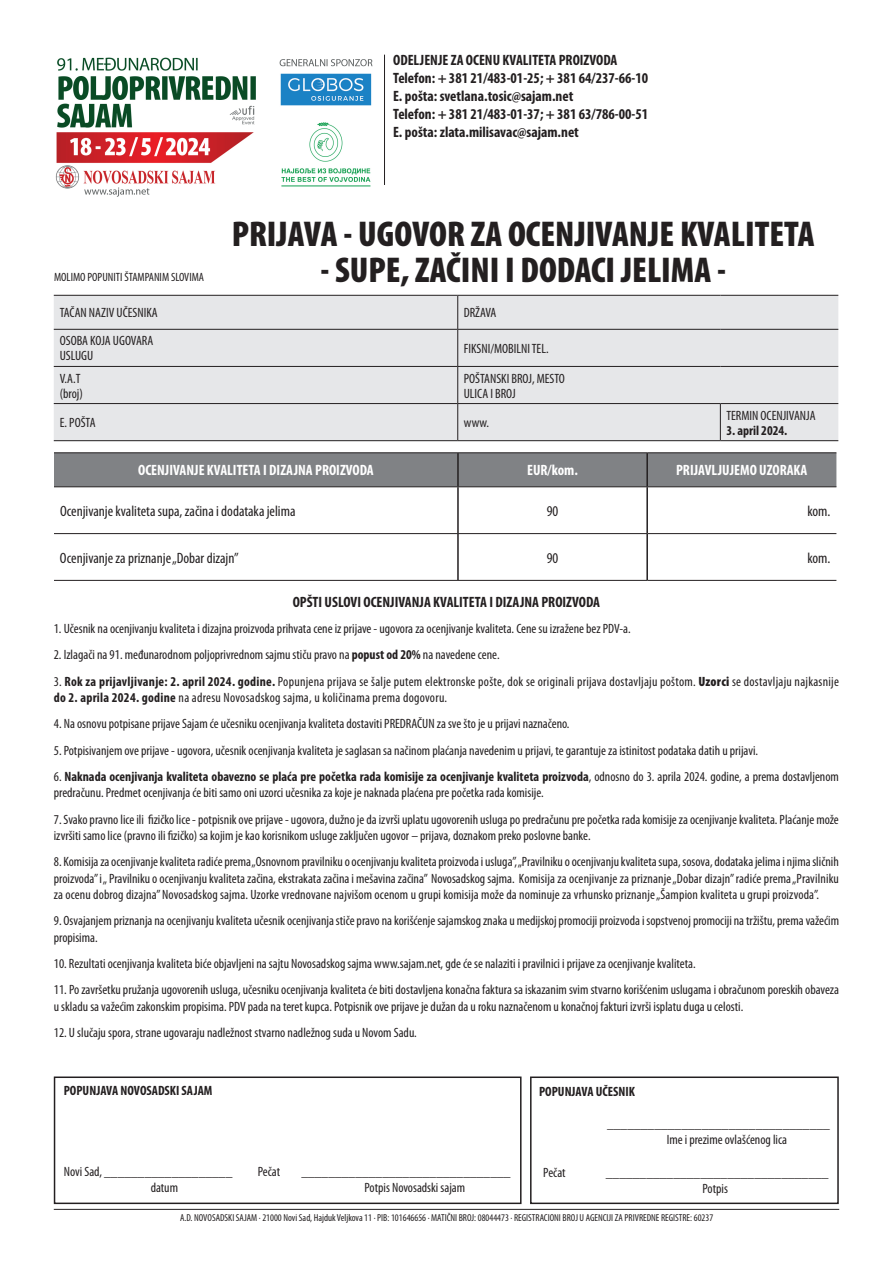
<style>
.page{position:relative;width:893px;height:1263px;background:#fff}
.page>*{position:absolute;margin:0;border:0;box-sizing:border-box;transform-origin:0 0}
.t1{font:900 condensed 36px "Myriad Pro";color:#231f20}
.t2{font:700 condensed 15px/18px "Myriad Pro";color:#231f20}
.t3{font:condensed 15px "Myriad Pro";color:#231f20}
.t4{font:700 condensed 15px "Myriad Pro";color:#fff}
.t5{font:condensed 13.5px/16.2px "Myriad Pro";color:#231f20}
.t6{font:condensed 13.5px/16.2px "Myriad Pro";letter-spacing:.02em;color:#231f20}
.t7{font:700 condensed 13.5px "Myriad Pro";color:#231f20}
.t8{font:condensed 12px "Myriad Pro";color:#231f20}
.t9{font:condensed 10.2px "Myriad Pro";color:#231f20}
.s1{font-weight:700}
.s2{font-weight:900}
</style>
<div class="page">
<div style="left:530px;top:1076px;width:309px;height:128px;border:2px solid #231f20"></div>
<div style="left:54px;top:296px;width:784px;height:144px;background:#e6e7e9"></div>
<hr style="left:457px;top:296px;width:1px;height:33px;background:#231f20">
<hr style="left:457px;top:330px;width:1px;height:36px;background:#231f20">
<hr style="left:457px;top:367px;width:1px;height:36px;background:#231f20">
<hr style="left:457px;top:404px;width:1px;height:36px;background:#231f20">
<hr style="left:720px;top:404px;width:1px;height:36px;background:#231f20">
<hr style="left:54px;top:295px;width:404px;height:1px;background:#231f20">
<hr style="left:458px;top:295px;width:262px;height:1px;background:#231f20">
<hr style="left:720px;top:295px;width:118px;height:1px;background:#231f20">
<hr style="left:54px;top:329px;width:404px;height:1px;background:#231f20">
<hr style="left:458px;top:329px;width:262px;height:1px;background:#231f20">
<hr style="left:720px;top:329px;width:118px;height:1px;background:#231f20">
<hr style="left:54px;top:366px;width:404px;height:1px;background:#231f20">
<hr style="left:458px;top:366px;width:262px;height:1px;background:#231f20">
<hr style="left:720px;top:366px;width:118px;height:1px;background:#231f20">
<hr style="left:54px;top:403px;width:404px;height:1px;background:#231f20">
<hr style="left:458px;top:403px;width:262px;height:1px;background:#231f20">
<hr style="left:720px;top:403px;width:118px;height:1px;background:#231f20">
<hr style="left:54px;top:440px;width:404px;height:1px;background:#231f20">
<hr style="left:458px;top:440px;width:262px;height:1px;background:#231f20">
<hr style="left:720px;top:440px;width:118px;height:1px;background:#231f20">
<hr style="left:54px;top:1209px;width:785px;height:1px;background:#231f20">
<div style="left:54px;top:1076px;width:468px;height:128px;border:2px solid #231f20"></div>
<hr style="left:384px;top:55px;width:1px;height:130px;background:#231f20">
<img style="left:55px;top:57px;width:318px;height:140px">
<div style="left:54px;top:453px;width:782px;height:33px;background:#808285"></div>
<hr style="left:457px;top:453px;width:2px;height:33px;background:#231f20">
<hr style="left:646px;top:453px;width:2px;height:33px;background:#231f20">
<hr style="left:457px;top:487px;width:2px;height:46px;background:#231f20">
<hr style="left:646px;top:487px;width:2px;height:46px;background:#231f20">
<hr style="left:457px;top:534px;width:2px;height:46px;background:#231f20">
<hr style="left:646px;top:534px;width:2px;height:46px;background:#231f20">
<hr style="left:54px;top:452px;width:404px;height:1px;background:#231f20">
<hr style="left:458px;top:452px;width:189px;height:1px;background:#231f20">
<hr style="left:647px;top:452px;width:189px;height:1px;background:#231f20">
<hr style="left:54px;top:486px;width:404px;height:1px;background:#231f20">
<hr style="left:458px;top:486px;width:189px;height:1px;background:#231f20">
<hr style="left:647px;top:486px;width:189px;height:1px;background:#231f20">
<hr style="left:54px;top:533px;width:404px;height:1px;background:#231f20">
<hr style="left:458px;top:533px;width:189px;height:1px;background:#231f20">
<hr style="left:647px;top:533px;width:189px;height:1px;background:#231f20">
<hr style="left:54px;top:580px;width:404px;height:1px;background:#231f20">
<hr style="left:458px;top:580px;width:189px;height:1px;background:#231f20">
<hr style="left:647px;top:580px;width:189px;height:1px;background:#231f20">
<p class="t2" style="left:393px;top:51px;width:257px">ODELJENJE ZA OCENU KVALITETA PROIZVODA Telefon: + 381 21/483-01-25; + 381 64/237-66-10<br>E. pošta: svetlana.tosic@sajam.net<br>Telefon: + 381 21/483-01-37; + 381 63/786-00-51<br>E. pošta: zlata.milisavac@sajam.net</p>
<p class="t8" style="left:54px;top:270px;width:152px">MOLIMO POPUNITI ŠTAMPANIM SLOVIMA</p>
<h1 class="t1" style="left:232px;top:214px;width:585px">PRIJAVA - UGOVOR ZA OCENJIVANJE KVALITETA</h1>
<h1 class="t1" style="left:320px;top:250px;width:407px">- SUPE, ZAČINI I DODACI JELIMA -</h1>
<p class="t5" style="left:60px;top:305px;width:99px">TAČAN NAZIV UČESNIKA</p>
<p class="t5" style="left:464px;top:305px;width:34px">DRŽAVA</p>
<p class="t5" style="left:60px;top:334px;width:95px;line-height:15px">OSOBA KOJA UGOVARA<br>USLUGU</p>
<p class="t5" style="left:464px;top:341px;width:86px">FIKSNI/MOBILNI TEL.</p>
<p class="t5" style="left:60px;top:371px;width:25px;line-height:15px">V.A.T (broj)</p>
<p class="t5" style="left:464px;top:371px;width:103px;line-height:15px">POŠTANSKI BROJ, MESTO<br>ULICA I BROJ</p>
<p class="t5" style="left:60px;top:415px;width:37px">E. POŠTA</p>
<p class="t5" style="left:464px;top:415px;width:27px">www.</p>
<p class="t5" style="left:726px;top:407px;width:91px">TERMIN OCENJIVANJA</p>
<p class="t7" style="left:726px;top:423px;width:63px">3. april 2024.</p>
<p class="t4" style="left:138px;top:462px;width:237px">OCENJIVANJE KVALITETA I DIZAJNA PROIZVODA</p>
<p class="t4" style="left:527px;top:462px;width:52px">EUR/kom.</p>
<p class="t4" style="left:676px;top:462px;width:133px">PRIJAVLJUJEMO UZORAKA</p>
<p class="t3" style="left:60px;top:503px;width:237px">Ocenjivanje kvaliteta supa, začina i dodataka jelima</p>
<p class="t3" style="left:547px;top:503px;width:13px">90</p>
<p class="t3" style="left:807px;top:503px;width:25px">kom.</p>
<p class="t3" style="left:60px;top:549px;width:180px">Ocenjivanje za priznanje „Dobar dizajn”</p>
<p class="t3" style="left:547px;top:549px;width:13px">90</p>
<p class="t3" style="left:807px;top:549px;width:25px">kom.</p>
<p class="t2" style="left:293px;top:593px;width:309px">OPŠTI USLOVI OCENJIVANJA KVALITETA I DIZAJNA PROIZVODA</p>
<p class="t5" style="left:54px;top:621px;width:578px">1. Učesnik na ocenjivanju kvaliteta i dizajna proizvoda prihvata cene iz prijave - ugovora za ocenjivanje kvaliteta. Cene su izražene bez PDV-a.</p>
<p class="t5" style="left:54px;top:647px;width:447px">2. Izlagači na 91. međunarodnom poljoprivrednom sajmu stiču pravo na <span class="s1">popust od 20%</span> na navedene cene.</p>
<p class="t6" style="left:54px;top:673px;width:787px">3. <span class="s1">Rok za prijavljivanje: 2. april 2024. godine.</span> Popunjena prijava se šalje putem elektronske pošte, dok se originali prijava dostavljaju poštom. <span class="s2">Uzorci</span> se dostavljaju najkasnije <span class="s1">do 2. aprila 2024. godine</span> na adresu Novosadskog sajma, u količinama prema dogovoru.</p>
<p class="t5" style="left:54px;top:716px;width:517px">4. Na osnovu potpisane prijave Sajam će učesniku ocenjivanja kvaliteta dostaviti PREDRAČUN za sve što je u prijavi naznačeno.</p>
<p class="t5" style="left:54px;top:742px;width:706px">5. Potpisivanjem ove prijave - ugovora, učesnik ocenjivanja kvaliteta je saglasan sa načinom plaćanja navedenim u prijavi, te garantuje za istinitost podataka datih u prijavi.</p>
<p class="t5" style="left:54px;top:769px;width:787px">6. <span class="s1">Naknada ocenjivanja kvaliteta obavezno se plaća pre početka rada komisije za ocenjivanje kvaliteta proizvoda</span>, odnosno do 3. aprila 2024. godine, a prema dostavljenom predračunu. Predmet ocenjivanja će biti samo oni uzorci učesnika za koje je naknada plaćena pre početka rada komisije.</p>
<p class="t5" style="left:54px;top:811px;width:786px">7. Svako pravno lice ili fizičko lice - potpisnik ove prijave - ugovora, dužno je da izvrši uplatu ugovorenih usluga po predračunu pre početka rada komisije za ocenjivanje kvaliteta. Plaćanje može izvršiti samo lice (pravno ili fizičko) sa kojim je kao korisnikom usluge zaključen ugovor – prijava, doznakom preko poslovne banke.</p>
<p class="t5" style="left:54px;top:854px;width:787px;text-align:justify">8. Komisija za ocenjivanje kvaliteta radiće prema „Osnovnom pravilniku o ocenjivanju kvaliteta proizvoda i usluga”, „Pravilniku o ocenjivanju kvaliteta supa, sosova, dodataka jelima i njima sličnih proizvoda” i „ Pravilniku o ocenjivanju kvaliteta začina, ekstrakata začina i mešavina začina” Novosadskog sajma. Komisija za ocenjivanje za priznanje „Dobar dizajn” radiće prema „Pravilniku za ocenu dobrog dizajna” Novosadskog sajma. Uzorke vrednovane najvišom ocenom u grupi komisija može da nominuje za vrhunsko priznanje „Šampion kvaliteta u grupi proizvoda”.</p>
<p class="t5" style="left:54px;top:913px;width:787px">9. Osvajanjem priznanja na ocenjivanju kvaliteta učesnik ocenjivanja stiče pravo na korišćenje sajamskog znaka u medijskoj promociji proizvoda i sopstvenoj promociji na tržištu, prema važećim propisima.</p>
<p class="t5" style="left:54px;top:955px;width:643px">10. Rezultati ocenjivanja kvaliteta biće objavljeni na sajtu Novosadskog sajma www.sajam.net, gde će se nalaziti i pravilnici i prijave za ocenjivanje kvaliteta.</p>
<p class="t5" style="left:54px;top:982px;width:787px">11. Po završetku pružanja ugovorenih usluga, učesniku ocenjivanja kvaliteta će biti dostavljena konačna faktura sa iskazanim svim stvarno korišćenim uslugama i obračunom poreskih obaveza u skladu sa važećim zakonskim propisima. PDV pada na teret kupca. Potpisnik ove prijave je dužan da u roku naznačenom u konačnoj fakturi izvrši isplatu duga u celosti.</p>
<p class="t5" style="left:54px;top:1025px;width:365px">12. U slučaju spora, strane ugovaraju nadležnost stvarno nadležnog suda u Novom Sadu.</p>
<p class="t7" style="left:64px;top:1083px;width:150px">POPUNJAVA NOVOSADSKI SAJAM</p>
<p class="t5" style="left:64px;top:1164px;width:170px">Novi Sad, ___________________</p>
<p class="t5" style="left:258px;top:1164px;width:24px">Pečat</p>
<p class="t5" style="left:301px;top:1164px;width:211px">_______________________________</p>
<p class="t5" style="left:151px;top:1180px;width:29px">datum</p>
<p class="t5" style="left:365px;top:1180px;width:102px">Potpis Novosadski sajam</p>
<p class="t7" style="left:539px;top:1084px;width:97px">POPUNJAVA UČESNIK</p>
<p class="t5" style="left:667px;top:1116px;width:165px;text-indent:-60px">_________________________________<br>Ime i prezime ovlašćenog lica</p>
<p class="t5" style="left:543px;top:1164px;width:24px">Pečat</p>
<p class="t5" style="left:606px;top:1164px;width:224px;text-align:center">_________________________________<br>Potpis</p>
<p class="t9" style="left:180px;top:1212px;width:535px">A.D. NOVOSADSKI SAJAM · 21000 Novi Sad, Hajduk Veljkova 11 · PIB: 101646656 · MATIČNI BROJ: 08044473 · REGISTRACIONI BROJ U AGENCIJI ZA PRIVREDNE REGISTRE: 60237</p>
</div>
